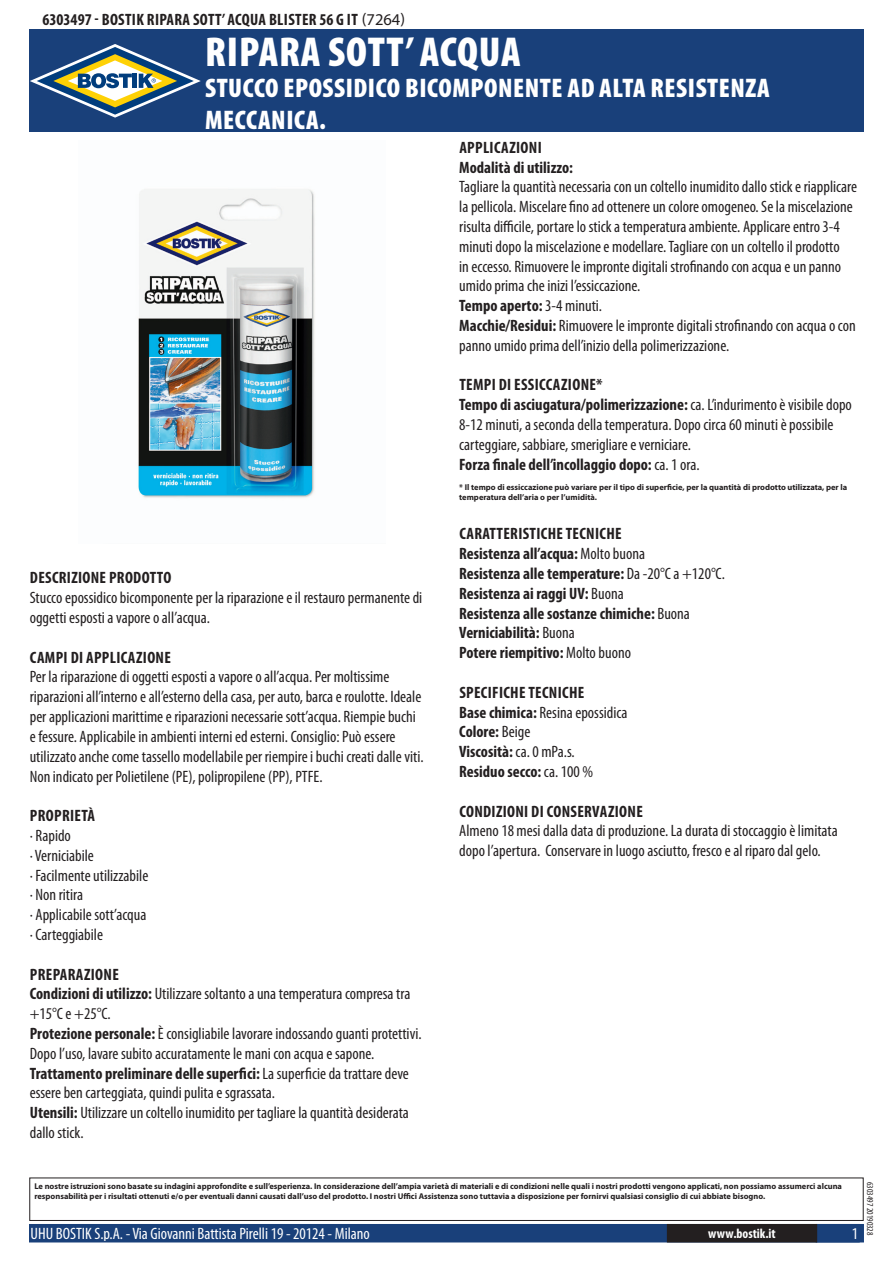
<style>
.page{position:relative;width:893px;height:1263px;background:#fff}
.page>*{position:absolute;margin:0;border:0;box-sizing:border-box;transform-origin:0 0}
.t1{font:900 condensed 42px "Myriad Pro";letter-spacing:.02em;color:#fff}
.t2{font:900 condensed 27px/32.4px "Myriad Pro";letter-spacing:.02em;color:#fff}
.t3{font:condensed 16.5px/19.8px "Myriad Pro";color:#231f20}
.t4{font:700 condensed 16.5px/19.8px "Myriad Pro";letter-spacing:.02em;color:#231f20}
.t5{font:700 condensed 16.5px/19.8px "Myriad Pro";color:#231f20}
.t6{font:condensed 16.5px "Myriad Pro";color:#fff}
.t7{font:700 condensed 13.5px "Myriad Pro";color:#fff}
.t8{font:condensed 9px "Myriad Pro";color:#231f20}
.t9{font:700 8.4px/10.1px "Myriad Pro";color:#231f20}
.s1{font-weight:400;font-stretch:normal}
.s2{font-weight:700}
.s3{font-weight:400}
</style>
<div class="page">
<div style="left:30px;top:1225px;width:833px;height:17px;background:#19407a"></div>
<div style="left:29px;top:1224px;width:835px;height:18px;border:2px solid #19407a"></div>
<div style="left:816px;top:1224px;width:44px;height:18px;border:2px solid #19407a"></div>
<div style="left:668px;top:1225px;width:148px;height:17px;background:#231f20"></div>
<div style="left:667px;top:1224px;width:150px;height:18px;border:2px solid #231f20"></div>
<div style="left:29px;top:1177px;width:835px;height:44px;border:1px solid #231f20"></div>
<div style="left:30px;top:30px;width:834px;height:102px;background:#19407a"></div>
<svg style="left:30px;top:44px;width:171px;height:74px"></svg>
<img style="left:138px;top:189px;width:177px;height:309px">
<p class="t4" style="left:43px;top:9px;width:364px">6303497 - Bostik Ripara Sott’ Acqua Blister 56 g IT <span class="s1">(7264)</span></p>
<h1 class="t1" style="left:205px;top:25px;width:317px">RIPARA SOTT’ ACQUA</h1>
<h2 class="t2" style="left:205px;top:71px;width:566px">STUCCO EPOSSIDICO BICOMPONENTE AD ALTA RESISTENZA<br>MECCANICA.</h2>
<p class="t4" style="left:30px;top:568px;width:143px">Descrizione prodotto</p>
<p class="t3" style="left:30px;top:588px;width:394px">Stucco epossidico bicomponente per la riparazione e il restauro permanente di oggetti esposti a vapore o all’acqua.</p>
<p class="t4" style="left:30px;top:647px;width:143px">Campi di applicazione</p>
<p class="t3" style="left:30px;top:667px;width:395px">Per la riparazione di oggetti esposti a vapore o all’acqua. Per moltissime riparazioni all’interno e all’esterno della casa, per auto, barca e roulotte. Ideale per applicazioni marittime e riparazioni necessarie sott’acqua. Riempie buchi e fessure. Applicabile in ambienti interni ed esterni. Consiglio: Può essere utilizzato anche come tassello modellabile per riempire i buchi creati dalle viti.<br>Non indicato per Polietilene (PE), polipropilene (PP), PTFE.</p>
<p class="t4" style="left:30px;top:805px;width:67px">Proprietà</p>
<p class="t3" style="left:30px;top:825px;width:120px">· Rapido<br>· Verniciabile<br>· Facilmente utilizzabile · Non ritira<br>· Applicabile sott’acqua · Carteggiabile</p>
<p class="t3" style="left:30px;top:964px;width:393px"><span class="s2">Preparazione<br>Condizioni di utilizzo:</span> Utilizzare soltanto a una temperatura compresa tra +15°C e +25°C.<br><span class="s2">Protezione personale:</span> È consigliabile lavorare indossando guanti protettivi.<br>Dopo l’uso, lavare subito accuratamente le mani con acqua e sapone.<br><span class="s2">Trattamento preliminare delle superfici:</span> La superficie da trattare deve essere ben carteggiata, quindi pulita e sgrassata.<br><span class="s2">Utensili:</span> Utilizzare un coltello inumidito per tagliare la quantità desiderata dallo stick.</p>
<p class="t4" style="left:459px;top:137px;width:115px">Applicazioni<br>Modalità di utilizzo:</p>
<p class="t3" style="left:459px;top:177px;width:399px">Tagliare la quantità necessaria con un coltello inumidito dallo stick e riapplicare la pellicola. Miscelare fino ad ottenere un colore omogeneo. Se la miscelazione risulta difficile, portare lo stick a temperatura ambiente. Applicare entro 3-4 minuti dopo la miscelazione e modellare. Tagliare con un coltello il prodotto<br>in eccesso. Rimuovere le impronte digitali strofinando con acqua e un panno umido prima che inizi l’essiccazione.<br><span class="s2">Tempo aperto:</span> 3-4 minuti.<br><span class="s2">Macchie/Residui:</span> Rimuovere le impronte digitali strofinando con acqua o con panno umido prima dell’inizio della polimerizzazione.</p>
<p class="t3" style="left:459px;top:375px;width:394px"><span class="s2">Tempi di essiccazione*<br>Tempo di asciugatura/polimerizzazione:</span> ca. L’indurimento è visibile dopo 8-12 minuti, a seconda della temperatura. Dopo circa 60 minuti è possibile carteggiare, sabbiare, smerigliare e verniciare.<br><span class="s2">Forza finale dell’incollaggio dopo:</span> ca. 1 ora.</p>
<p class="t9" style="left:459px;top:482px;width:389px">* Il tempo di essiccazione può variare per il tipo di superficie, per la quantità di prodotto utilizzata, per la temperatura dell’aria o per l’umidità.</p>
<p class="t5" style="left:459px;top:524px;width:267px">Caratteristiche Tecniche<br>Resistenza all’acqua: <span class="s3">Molto buona<br></span>Resistenza alle temperature: <span class="s3">Da -20°C a +120°C.<br></span>Resistenza ai raggi UV: <span class="s3">Buona<br></span>Resistenza alle sostanze chimiche: <span class="s3">Buona </span>Verniciabilità: <span class="s3">Buona<br></span>Potere riempitivo: <span class="s3">Molto buono</span></p>
<p class="t4" style="left:459px;top:682px;width:170px">Specifiche tecniche<br>Base chimica: <span class="s3">Resina epossidica<br></span>Colore: <span class="s3">Beige<br></span>Viscosità: <span class="s3">ca. 0 mPa.s.<br></span>Residuo secco: <span class="s3">ca. 100 %</span></p>
<p class="t4" style="left:459px;top:801px;width:185px">Condizioni di conservazione</p>
<p class="t3" style="left:459px;top:821px;width:380px">Almeno 18 mesi dalla data di produzione. La durata di stoccaggio è limitata dopo l’apertura. Conservare in luogo asciutto, fresco e al riparo dal gelo.</p>
<p class="t9" style="left:34px;top:1181px;width:809px">Le nostre istruzioni sono basate su indagini approfondite e sull’esperienza. In considerazione dell’ampia varietà di materiali e di condizioni nelle quali i nostri prodotti vengono applicati, non possiamo assumerci alcuna responsabilità per i risultati ottenuti e/o per eventuali danni causati dall’uso del prodotto. I nostri Uffici Assistenza sono tuttavia a disposizione per fornirvi qualsiasi consiglio di cui abbiate bisogno.</p>
<p class="t6" style="left:31px;top:1224px;width:341px">UHU BOSTIK S.p.A. - Via Giovanni Battista Pirelli 19 - 20124 - Milano</p>
<p class="t7" style="left:708px;top:1225px;width:69px">www.bostik.it</p>
<p class="t6" style="left:852px;top:1224px;width:8px">1</p>
<p class="t8" style="left:875px;top:1182px;width:55px;rotate:90deg">6303497 20190328</p>
</div>
